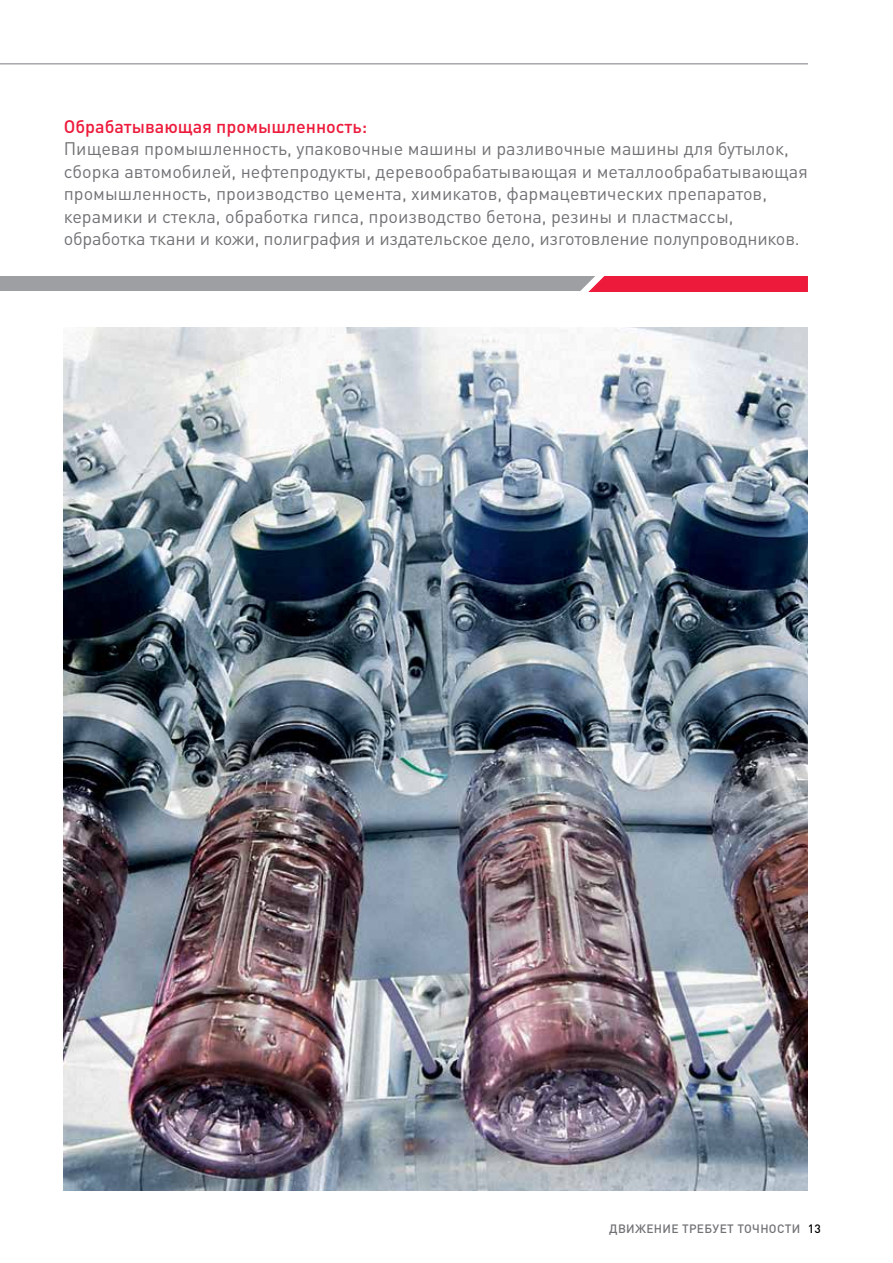
<style>
.page{position:relative;width:893px;height:1263px;background:#fff}
.page>*{position:absolute;margin:0;border:0;box-sizing:border-box;transform-origin:0 0}
.t1{font:18px/22.5px "DIN Pro";color:#717275}
.t2{font:500 18px "DIN Pro";color:#ed1a3b}
.t3{font:500 12px "DIN Pro";letter-spacing:.025em;color:#717275}
.s1{color:#000}
</style>
<div class="page">
<hr style="left:0;top:63px;width:808px;height:2px;background:#a5a7aa">
<div style="left:0;top:276px;width:808px;height:15px;background:#9d9fa2"></div>
<svg style="left:580px;top:276px;width:228px;height:16px;background:#eb2746"></svg>
<img style="left:64px;top:327px;width:744px;height:864px">
<p class="t2" style="left:64px;top:114px;width:305px">Обрабатывающая промышленность:</p>
<p class="t1" style="left:64px;top:137px;width:746px">Пищевая промышленность, упаковочные машины и разливочные машины для бутылок, сборка автомобилей, нефтепродукты, деревообрабатывающая и металлообрабатывающая промышленность, производство цемента, химикатов, фармацевтических препаратов, керамики и стекла, обработка гипса, производство бетона, резины и пластмассы, обработка ткани и кожи, полиграфия и издательское дело, изготовление полупроводников.</p>
<p class="t3" style="left:609px;top:1221px;width:213px">ДВИЖЕНИЕ ТРЕБУЕТ ТОЧНОСТИ <span class="s1">13</span></p>
</div>
